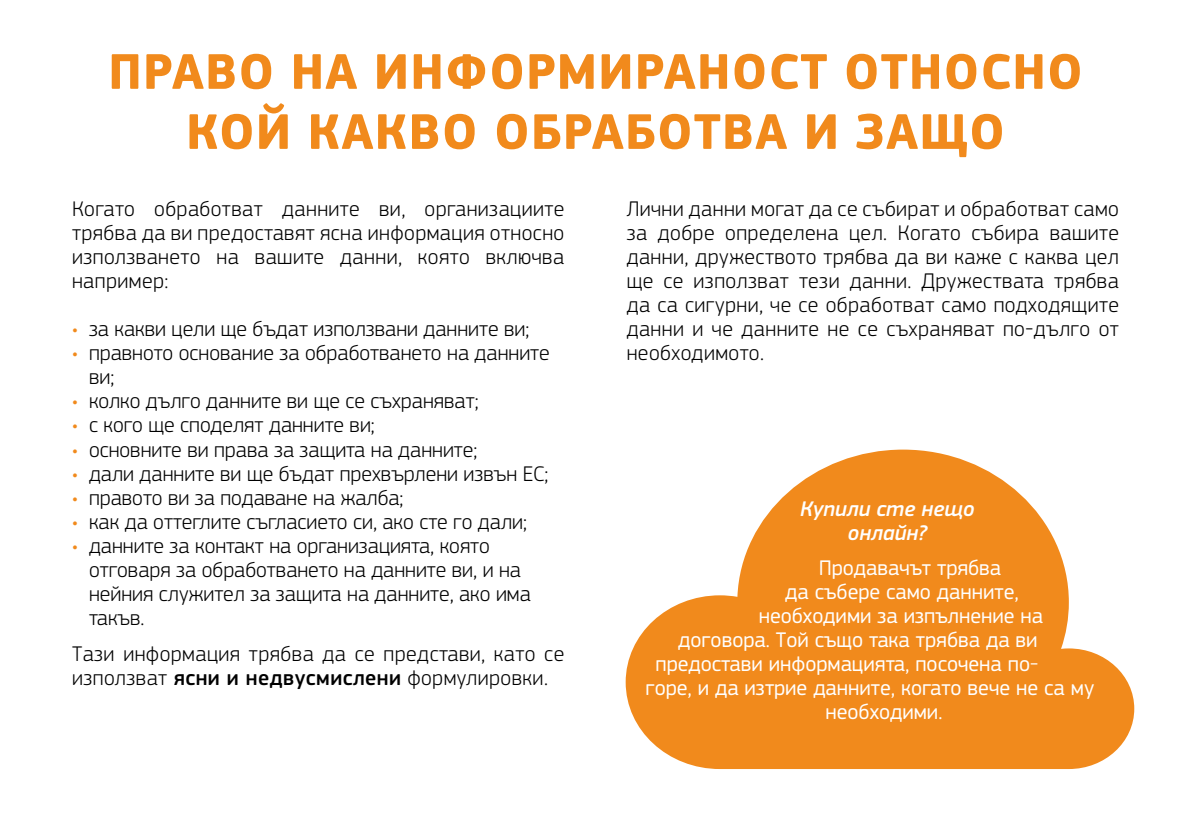
<style>
.page{position:relative;width:1191px;height:840px;background:#fff}
.page>*{position:absolute;margin:0;border:0;box-sizing:border-box;transform-origin:0 0}
._2-Title{font:700 52px/60px "EC Square Sans Pro";letter-spacing:.02em;color:#f18a1c;text-align:center}
._4-Body_Black{font:300 22px/24px "EC Square Sans Pro";color:#000;text-align:justify}
.t1{font:22px "EC Square Sans Pro";color:#fff}
._4-Body_Black-2{font:300 22px/24px "EC Square Sans Pro";letter-spacing:.02em;color:#000}
.t2{font:italic 500 22px/24px "EC Square Sans Pro";color:#fff;text-align:center}
.s1{color:#f18a1c}
.s2{font-weight:500}
</style>
<div class="page">
<svg style="left:625px;top:449px;width:509px;height:319px;fill:#f18a1c"></svg>
<h1 class="_2-Title" style="left:108px;top:43px;width:976px">ПРАВО НА ИНФОРМИРАНОСТ ОТНОСНО<br>КОЙ КАКВО ОБРАБОТВА И ЗАЩО</h1>
<p class="_4-Body_Black" style="left:72px;top:197px;width:494px">Когато обработват данните ви, организациите трябва да ви предоставят ясна информация относно използването на вашите данни, която включва например:</p>
<p class="_4-Body_Black" style="left:72px;top:317px;width:459px"><span class="s1">•</span> за какви цели ще бъдат използвани данните ви;</p>
<p class="_4-Body_Black" style="left:89px;top:341px;width:462px;text-indent:-17px"><span class="s1">•</span> правното основание за обработването на данните ви;</p>
<p class="_4-Body_Black" style="left:72px;top:389px;width:408px"><span class="s1">•</span> колко дълго данните ви ще се съхраняват;</p>
<p class="_4-Body_Black" style="left:72px;top:413px;width:304px"><span class="s1">•</span> с кого ще споделят данните ви;</p>
<p class="_4-Body_Black" style="left:72px;top:437px;width:407px"><span class="s1">•</span> основните ви права за защита на данните;</p>
<p class="_4-Body_Black" style="left:72px;top:461px;width:478px"><span class="s1">•</span> дали данните ви ще бъдат прехвърлени извън ЕС;</p>
<p class="_4-Body_Black" style="left:72px;top:485px;width:333px"><span class="s1">•</span> правото ви за подаване на жалба;</p>
<p class="_4-Body_Black" style="left:72px;top:509px;width:456px"><span class="s1">•</span> как да оттеглите съгласието си, ако сте го дали;</p>
<p class="_4-Body_Black" style="left:89px;top:533px;width:443px;text-align:left;text-indent:-17px"><span class="s1">•</span> данните за контакт на организацията, която отговаря за обработването на данните ви, и на нейния служител за защита на данните, ако има такъв.</p>
<p class="_4-Body_Black-2" style="left:72px;top:641px;width:494px">Тази информация трябва да се представи, като се използват <span class="s2">ясни и недвусмислени</span> формулировки.</p>
<p class="_4-Body_Black" style="left:626px;top:197px;width:494px">Лични данни могат да се събират и обработват само за добре определена цел. Когато събира вашите данни, дружеството трябва да ви каже с каква цел ще се използват тези данни. Дружествата трябва да са сигурни, че се обработват само подходящите данни и че данните не се съхраняват по-дълго от необходимото.</p>
<p class="t2" style="left:800px;top:496px;width:176px">Купили сте нещо онлайн?</p>
<p class="t1" style="left:819px;top:554px;width:184px">Продавачът трябва</p>
<p class="t1" style="left:785px;top:578px;width:235px">да събере само данните,</p>
<p class="t1" style="left:758px;top:602px;width:286px">необходими за изпълнение на</p>
<p class="t1" style="left:678px;top:626px;width:361px">договора. Той също така трябва да ви</p>
<p class="t1" style="left:655px;top:650px;width:384px">предостави информацията, посочена по-</p>
<p class="t1" style="left:645px;top:674px;width:450px">горе, и да изтрие данните, когато вече не са му</p>
<p class="t1" style="left:825px;top:698px;width:118px">необходими.</p>
</div>
